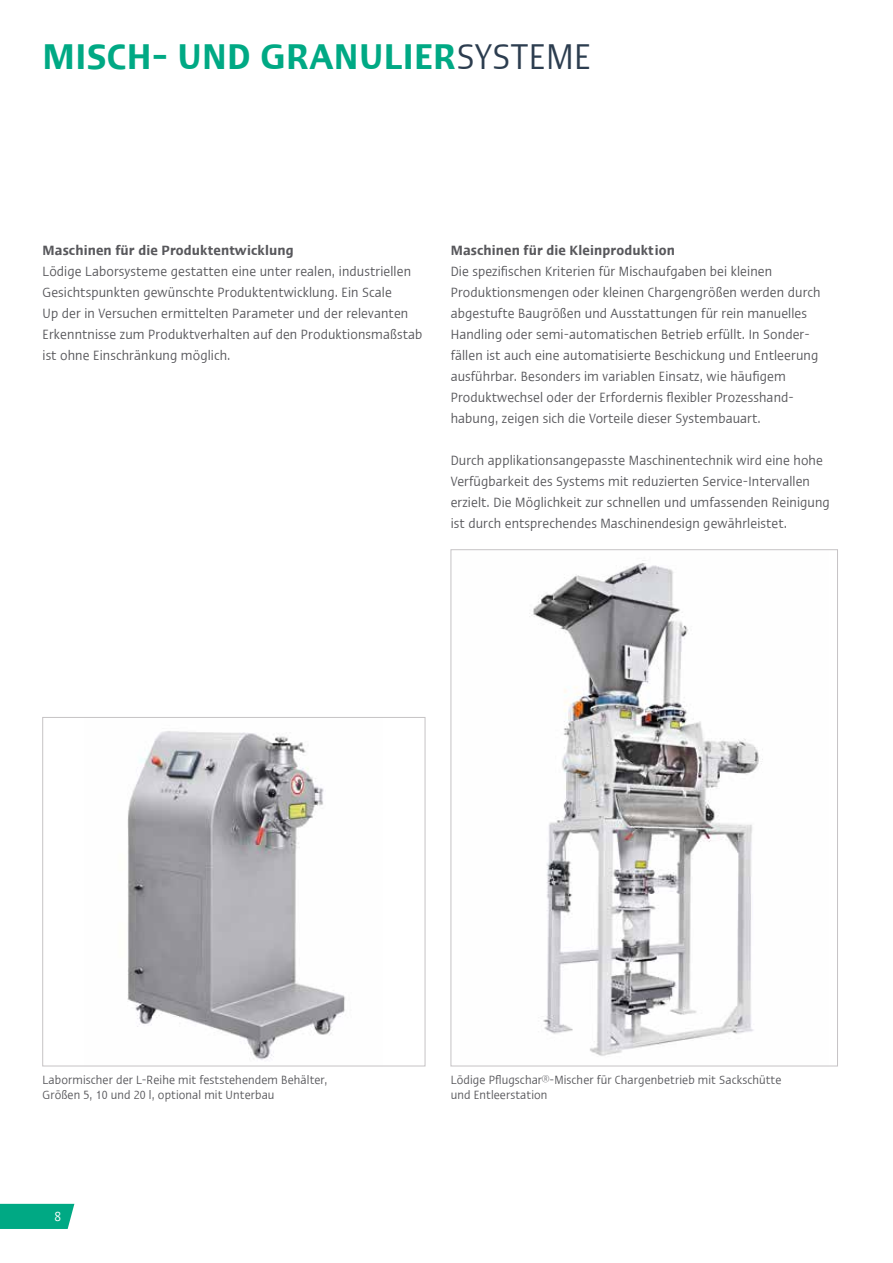
<style>
.page{position:relative;width:893px;height:1263px;background:#fff}
.page>*{position:absolute;margin:0;border:0;box-sizing:border-box;transform-origin:0 0}
.t1{font:600 condensed 36px "Ergo Com";letter-spacing:.01em;color:#00a984}
.t2{font:condensed 13.5px/21px "Ergo Com";letter-spacing:.01em;color:#58585c}
.t3{font:600 condensed 13.5px "Ergo Com";letter-spacing:.01em;color:#58585c}
.t4{font:condensed 13.5px "Ergo Com";color:#fff}
.t5{font:condensed 12px/15px "Ergo Com";letter-spacing:.01em;color:#58585c}
.s1{font-weight:400;color:#2c3d4f}
</style>
<div class="page">
<div style="left:0;top:1204px;width:74px;height:25px;background:#00a984"></div>
<img style="left:127px;top:731px;width:218px;height:329px">
<div style="left:43px;top:717px;width:382px;height:349px;border:1px solid #c6c3c5"></div>
<img style="left:529px;top:560px;width:234px;height:496px">
<h1 class="t1" style="left:43px;top:30px;width:550px">MISCH- UND GRANULIER<span class="s1">SYSTEME</span></h1>
<p class="t3" style="left:43px;top:240px;width:253px">Maschinen für die Produktentwicklung</p>
<p class="t2" style="left:43px;top:260px;width:381px">Lödige Laborsysteme gestatten eine unter realen, industriellen Gesichtspunkten gewünschte Produktentwicklung. Ein Scale<br>Up der in Versuchen ermittelten Parameter und der relevanten Erkenntnisse zum Produktverhalten auf den Produktionsmaßstab ist ohne Einschränkung möglich.</p>
<p class="t3" style="left:451px;top:240px;width:226px">Maschinen für die Kleinproduktion</p>
<p class="t2" style="left:451px;top:260px;width:371px">Die spezifischen Kriterien für Mischaufgaben bei kleinen Produktionsmengen oder kleinen Chargengrößen werden durch abgestufte Baugrößen und Ausstattungen für rein manuelles Handling oder semi-automatischen Betrieb erfüllt. In Sonder&shy;fällen ist auch eine automatisierte Beschickung und Entleerung ausführbar. Besonders im variablen Einsatz, wie häufigem Produktwechsel oder der Erfordernis flexibler Prozesshand&shy;habung, zeigen sich die Vorteile dieser Systembauart.</p>
<p class="t2" style="left:451px;top:449px;width:381px">Durch applikationsangepasste Maschinentechnik wird eine hohe Verfügbarkeit des Systems mit reduzierten Service-Intervallen erzielt. Die Möglichkeit zur schnellen und umfassenden Reinigung ist durch entsprechendes Maschinendesign gewährleistet.</p>
<p class="t5" style="left:43px;top:1071px;width:286px">Labormischer der L-Reihe mit feststehendem Behälter,<br>Größen 5, 10 und 20 l, optional mit Unterbau</p>
<p class="t4" style="left:54px;top:1207px;width:8px">8</p>
<p class="t5" style="left:451px;top:1071px;width:332px">Lödige Pflugschar®-Mischer für Chargenbetrieb mit Sackschütte und Entleerstation</p>
</div>
